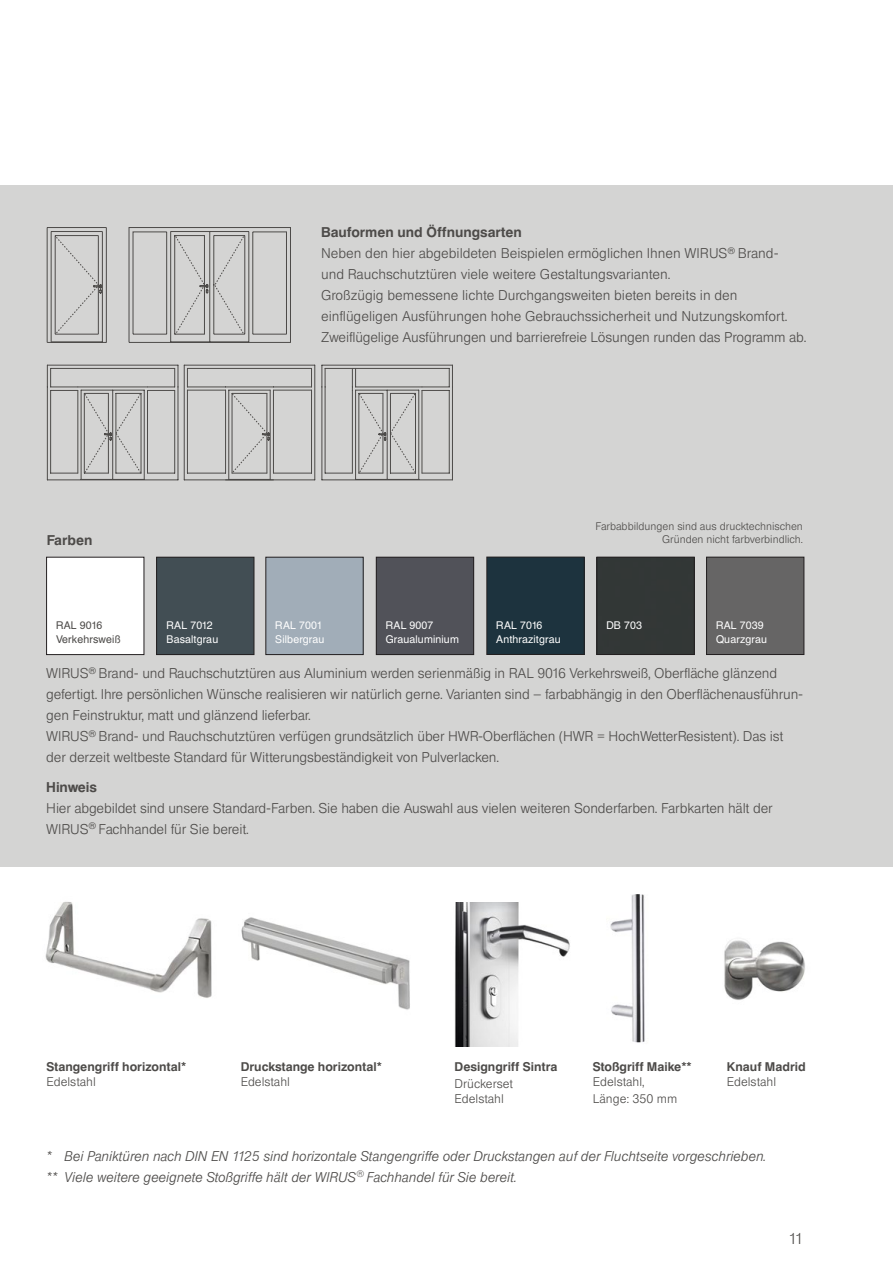
<style>
.page{position:relative;width:893px;height:1263px;background:#fff}
.page>*{position:absolute;margin:0;border:0;box-sizing:border-box;transform-origin:0 0}
.t1{font:300 15px "Europa Gro SBOP";color:#4d4b49}
.t2{font:300 13.5px/21px "Europa Gro SBOP";letter-spacing:-.01em;color:#4d4b49}
.t3{font:italic 300 13.5px/21px "Europa Gro SBOP";letter-spacing:-.01em;color:#4d4b49}
.t4{font:500 13.5px "Europa Gro SBOP";letter-spacing:-.01em;color:#4d4b49}
.t5{font:500 12px "Europa Gro SBOP";color:#4d4b49}
.t6{font:300 12px/16.5px "Europa Gro SBOP";color:#4d4b49}
.t7{font:10.5px/13.5px "Europa Gro SBOP";color:#fff}
.t8{font:300 10.5px "Europa Gro SBOP";color:#4d4b49}
.t9{font:10.5px "Europa Gro SBOP";color:#4d4b49}
.s1{font-weight:500}
</style>
<div class="page">
<div style="left:0;top:185px;width:893px;height:682px;background:#d4d4d3"></div>
<div style="left:266px;top:557px;width:97px;height:98px;background:#a1adb8"></div>
<div style="left:266px;top:557px;width:97px;height:98px;border:1px solid #231f20"></div>
<div style="left:157px;top:557px;width:97px;height:98px;background:#424e54"></div>
<div style="left:156px;top:557px;width:98px;height:98px;border:1px solid #231f20"></div>
<div style="left:487px;top:557px;width:97px;height:97px;background:#1d333e"></div>
<div style="left:487px;top:557px;width:97px;height:98px;border:1px solid #231f20"></div>
<div style="left:376px;top:557px;width:98px;height:98px;background:#515259"></div>
<div style="left:376px;top:557px;width:98px;height:98px;border:1px solid #231f20"></div>
<div style="left:706px;top:557px;width:98px;height:97px;background:#666565"></div>
<div style="left:706px;top:557px;width:98px;height:98px;border:1px solid #231f20"></div>
<div style="left:599px;top:559px;width:93px;height:94px;background:#323736"></div>
<div style="left:597px;top:557px;width:97px;height:98px;border:1px solid #231f20"></div>
<div style="left:47px;top:557px;width:97px;height:98px;background:#fff"></div>
<div style="left:46px;top:557px;width:98px;height:98px;border:1px solid #231f20"></div>
<img style="left:454px;top:902px;width:116px;height:144px">
<img style="left:724px;top:940px;width:81px;height:60px">
<img style="left:45px;top:902px;width:167px;height:96px">
<img style="left:241px;top:917px;width:169px;height:93px">
<img style="left:610px;top:894px;width:35px;height:149px">
<hr style="left:47px;top:479px;width:131px;height:1px;background:#4d4b49">
<hr style="left:112px;top:390px;width:1px;height:89px;background:#4d4b49">
<hr style="left:81px;top:390px;width:1px;height:89px;background:#4d4b49">
<hr style="left:144px;top:390px;width:1px;height:89px;background:#4d4b49">
<hr style="left:178px;top:387px;width:1px;height:93px;background:#4d4b49">
<hr style="left:50px;top:390px;width:1px;height:83px;background:#4d4b49">
<hr style="left:47px;top:387px;width:1px;height:93px;background:#4d4b49">
<svg style="left:47px;top:365px;width:8px;height:26px"></svg>
<hr style="left:270px;top:390px;width:1px;height:89px;background:#4d4b49">
<hr style="left:228px;top:390px;width:1px;height:89px;background:#4d4b49">
<hr style="left:184px;top:479px;width:131px;height:1px;background:#4d4b49">
<hr style="left:184px;top:365px;width:1px;height:115px;background:#4d4b49">
<hr style="left:314px;top:365px;width:1px;height:115px;background:#4d4b49">
<hr style="left:322px;top:479px;width:130px;height:1px;background:#4d4b49">
<hr style="left:387px;top:390px;width:1px;height:89px;background:#4d4b49">
<svg style="left:422px;top:473px;width:27px;height:1px"></svg>
<hr style="left:355px;top:390px;width:1px;height:89px;background:#4d4b49">
<hr style="left:356px;top:390px;width:63px;height:1px;background:#4d4b49">
<hr style="left:418px;top:390px;width:1px;height:89px;background:#4d4b49">
<hr style="left:322px;top:365px;width:130px;height:1px;background:#4d4b49">
<hr style="left:325px;top:368px;width:124px;height:1px;background:#4d4b49">
<hr style="left:452px;top:387px;width:1px;height:93px;background:#4d4b49">
<hr style="left:449px;top:390px;width:1px;height:83px;background:#4d4b49">
<svg style="left:422px;top:365px;width:31px;height:26px"></svg>
<hr style="left:321px;top:387px;width:1px;height:93px;background:#4d4b49">
<hr style="left:422px;top:390px;width:1px;height:83px;background:#4d4b49">
<hr style="left:356px;top:387px;width:66px;height:1px;background:#4d4b49">
<svg style="left:55px;top:364px;width:361px;height:110px"></svg>
<svg style="left:47px;top:227px;width:244px;height:116px"></svg>
<svg style="left:104px;top:432px;width:282px;height:9px"></svg>
<p class="t2" style="left:321px;top:222px;width:487px"><span class="s1">Bauformen und Öffnungsarten<br></span>Neben den hier abgebildeten Beispielen ermöglichen Ihnen WIRUS<sup>®</sup> Brand-<br>und Rauchschutztüren viele weitere Gestaltungsvarianten.<br>Großzügig bemessene lichte Durchgangsweiten bieten bereits in den einflügeligen Ausführungen hohe Gebrauchssicherheit und Nutzungskomfort.<br>Zweiflügelige Ausführungen und barrierefreie Lösungen runden das Programm ab.</p>
<p class="t8" style="left:595px;top:520px;width:209px">Farbabbildungen sind aus drucktechnischen</p>
<p class="t4" style="left:47px;top:532px;width:47px">Farben</p>
<p class="t8" style="left:662px;top:533px;width:142px">Gründen nicht farbverbindlich.</p>
<p class="t7" style="left:166px;top:619px;width:53px">RAL 7012<br>Basaltgrau</p>
<p class="t7" style="left:496px;top:618px;width:66px">RAL 7016<br>Anthrazitgrau</p>
<p class="t9" style="left:56px;top:619px;width:48px">RAL 9016</p>
<p class="t7" style="left:606px;top:619px;width:37px">DB 703</p>
<p class="t9" style="left:56px;top:633px;width:66px">Verkehrsweiß</p>
<p class="t7" style="left:386px;top:619px;width:75px">RAL 9007<br>Graualuminium</p>
<p class="t7" style="left:716px;top:619px;width:53px">RAL 7039<br>Quarzgrau</p>
<p class="t7" style="left:275px;top:619px;width:51px">RAL 7001<br>Silbergrau</p>
<p class="t2" style="left:46px;top:662px;width:758px">WIRUS<sup>®</sup> Brand- und Rauchschutztüren aus Aluminium werden serienmäßig in RAL 9016 Verkehrsweiß, Oberfläche glänzend gefertigt. Ihre persönlichen Wünsche realisieren wir natürlich gerne. Varianten sind – farbabhängig in den Oberflächenausführun&shy;gen Feinstruktur, matt und glänzend lieferbar.<br>WIRUS<sup>®</sup> Brand- und Rauchschutztüren verfügen grundsätzlich über HWR-Oberflächen (HWR = HochWetterResistent). Das ist der derzeit weltbeste Standard für Witterungsbeständigkeit von Pulverlacken.</p>
<p class="t4" style="left:46px;top:778px;width:52px">Hinweis</p>
<p class="t2" style="left:46px;top:797px;width:728px">Hier abgebildet sind unsere Standard-Farben. Sie haben die Auswahl aus vielen weiteren Sonderfarben. Farbkarten hält der<br>WIRUS<sup>®</sup> Fachhandel für Sie bereit.</p>
<p class="t5" style="left:46px;top:1059px;width:141px">Stangengriff horizontal*</p>
<p class="t6" style="left:46px;top:1073px;width:51px">Edelstahl</p>
<p class="t5" style="left:241px;top:1059px;width:143px">Druckstange horizontal*</p>
<p class="t6" style="left:241px;top:1073px;width:51px">Edelstahl</p>
<p class="t5" style="left:455px;top:1059px;width:104px">Designgriff Sintra</p>
<p class="t6" style="left:455px;top:1075px;width:60px;line-height:15px">Drückerset<br>Edelstahl</p>
<p class="t5" style="left:593px;top:1059px;width:100px">Stoßgriff Maike**</p>
<p class="t6" style="left:593px;top:1073px;width:86px">Edelstahl,<br>Länge: 350 mm</p>
<p class="t5" style="left:727px;top:1059px;width:80px">Knauf Madrid</p>
<p class="t6" style="left:727px;top:1073px;width:51px">Edelstahl</p>
<p class="t3" style="left:46px;top:1145px;width:721px">* Bei Paniktüren nach DIN EN 1125 sind horizontale Stangengriffe oder Druckstangen auf der Fluchtseite vorgeschrieben. ** Viele weitere geeignete Stoßgriffe hält der WIRUS<sup>®</sup> Fachhandel für Sie bereit.</p>
<p class="t1" style="left:789px;top:1230px;width:17px">11</p>
</div>
